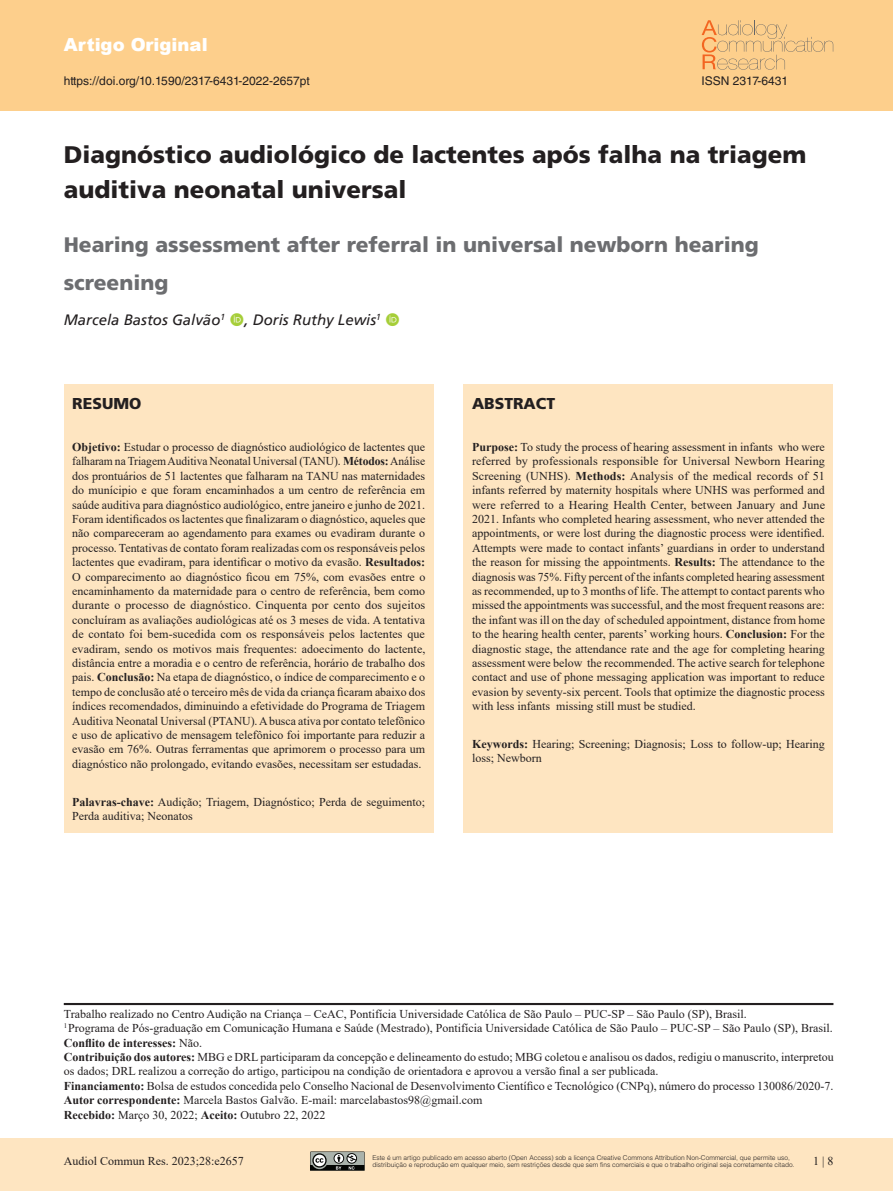
<style>
.page{position:relative;width:893px;height:1191px;background:#fff}
.page>*{position:absolute;margin:0;border:0;box-sizing:border-box;transform-origin:0 0}
.ArticleTitle{font:900 24px/34.5px "Frutiger LT Std";color:#231f20}
.ArticleTitle-Trans1{font:900 21px/37.5px "Frutiger LT Std";color:#6c6d70}
.t1{font:900 18px "Arial";color:#fff}
.AbstractTitle-Trans1{font:900 15.75px "Frutiger LT Std";color:#231f20}
.AbstractTitle{font:900 15.75px "Frutiger LT Std";color:#231f20}
.Authors{font:italic 15px "Frutiger LT";color:#231f20}
.Abstract{font:12px/14.4px "Times New Roman";color:#231f20;text-align:justify}
.fnAuthor-notesContri{font:12px/14.4px "Times New Roman";color:#231f20}
.fnFinancial-disclosu{font:12px "Times New Roman";color:#231f20}
.Affiliations{font:12px "Times New Roman";color:#231f20}
.fnArticleOther{font:12px "Times New Roman";color:#231f20}
.Keywords{font:12px/14.4px "Times New Roman";color:#231f20}
.Keywords-Trans1{font:12px/14.4px "Times New Roman";color:#231f20}
.Correspondence{font:12px "Times New Roman";color:#231f20}
.t2{font:12px "Helvetica LT Std";color:#231f20}
.History{font:12px "Times New Roman";color:#231f20}
.fnConflict{font:700 12px "Times New Roman";color:#231f20}
.t3{font:300 6.6px/7.9px "Helvetica LT Std";color:#231f20}
.s1{font-weight:700}
.s2{font-weight:400}
</style>
<div class="page">
<div style="left:0;top:0;width:893px;height:111px;background:#fdcf8c"></div>
<svg style="left:702px;top:20px;width:131px;height:50px"></svg>
<div style="left:0;top:1138px;width:893px;height:53px;background:#fee5c1"></div>
<svg style="left:310px;top:1151px;width:55px;height:20px"></svg>
<div style="left:64px;top:384px;width:370px;height:449px;background:#fee5c1"></div>
<div style="left:463px;top:384px;width:370px;height:449px;background:#fee5c1"></div>
<hr style="left:64px;top:1003px;width:769px;height:2px;background:#231f20">
<h3 class="t1" style="left:64px;top:32px;width:145px">Artigo Original</h3>
<p class="t2" style="left:64px;top:74px;width:248px">https://doi.org/10.1590/2317-6431-2022-2657pt</p>
<p class="t2" style="left:701px;top:74px;width:88px">ISSN 2317-6431</p>
<p class="ArticleTitle" style="left:64px;top:138px;width:744px">Diagnóstico audiológico de lactentes após falha na triagem auditiva neonatal universal</p>
<p class="ArticleTitle-Trans1" style="left:64px;top:226px;width:696px">Hearing assessment after referral in universal newborn hearing screening</p>
<p class="Authors" style="left:64px;top:311px;width:163px">Marcela Bastos Galvão<sup>1</sup></p>
<p class="Authors" style="left:245px;top:311px;width:138px">, Doris Ruthy Lewis<sup>1</sup></p>
<p class="AbstractTitle" style="left:72px;top:394px;width:71px">RESUMO</p>
<p class="Abstract" style="left:72px;top:439px;width:355px"><span class="s1">Objetivo:</span> Estudar o processo de diagnóstico audiológico de lactentes que falharam na Triagem Auditiva Neonatal Universal (TANU). <span class="s1">Métodos:</span> Análise dos prontuários de 51 lactentes que falharam na TANU nas maternidades do munícipio e que foram encaminhados a um centro de referência em saúde auditiva para diagnóstico audiológico, entre janeiro e junho de 2021.<br>Foram identificados os lactentes que finalizaram o diagnóstico, aqueles que não compareceram ao agendamento para exames ou evadiram durante o processo. Tentativas de contato foram realizadas com os responsáveis pelos lactentes que evadiram, para identificar o motivo da evasão. <span class="s1">Resultados:<br></span>O comparecimento ao diagnóstico ficou em 75%, com evasões entre o encaminhamento da maternidade para o centro de referência, bem como durante o processo de diagnóstico. Cinquenta por cento dos sujeitos concluíram as avaliações audiológicas até os 3 meses de vida. A tentativa de contato foi bem-sucedida com os responsáveis pelos lactentes que evadiram, sendo os motivos mais frequentes: adoecimento do lactente, distância entre a moradia e o centro de referência, horário de trabalho dos pais. <span class="s1">Conclusão:</span> Na etapa de diagnóstico, o índice de comparecimento e o tempo de conclusão até o terceiro mês de vida da criança ficaram abaixo dos índices recomendados, diminuindo a efetividade do Programa de Triagem Auditiva Neonatal Universal (PTANU). A busca ativa por contato telefônico e uso de aplicativo de mensagem telefônico foi importante para reduzir a evasão em 76%. Outras ferramentas que aprimorem o processo para um diagnóstico não prolongado, evitando evasões, necessitam ser estudadas.</p>
<p class="Keywords" style="left:72px;top:794px;width:354px"><span class="s1">Palavras-chave:</span> Audição; Triagem, Diagnóstico; Perda de seguimento;<br>Perda auditiva; Neonatos</p>
<p class="AbstractTitle-Trans1" style="left:472px;top:394px;width:85px">ABSTRACT</p>
<p class="Abstract" style="left:472px;top:439px;width:355px"><span class="s1">Purpose:</span> To study the process of hearing assessment in infants who were referred by professionals responsible for Universal Newborn Hearing Screening (UNHS). <span class="s1">Methods:</span> Analysis of the medical records of 51 infants referred by maternity hospitals where UNHS was performed and were referred to a Hearing Health Center, between January and June 2021. Infants who completed hearing assessment, who never attended the appointments, or were lost during the diagnostic process were identified.<br>Attempts were made to contact infants’ guardians in order to understand the reason for missing the appointments. <span class="s1">Results:</span> The attendance to the diagnosis was 75%. Fifty percent of the infants completed hearing assessment as recommended, up to 3 months of life. The attempt to contact parents who missed the appointments was successful, and the most frequent reasons are: the infant was ill on the day of scheduled appointment, distance from home to the hearing health center, parents’ working hours. <span class="s1">Conclusion:</span> For the diagnostic stage, the attendance rate and the age for completing hearing assessment were below the recommended. The active search for telephone contact and use of phone messaging application was important to reduce evasion by seventy-six percent. Tools that optimize the diagnostic process with less infants missing still must be studied.</p>
<p class="Keywords-Trans1" style="left:472px;top:736px;width:354px"><span class="s1">Keywords:</span> Hearing; Screening; Diagnosis; Loss to follow-up; Hearing loss; Newborn</p>
<p class="fnArticleOther" style="left:64px;top:1005px;width:685px">Trabalho realizado no Centro Audição na Criança – CeAC, Pontifícia Universidade Católica de São Paulo – PUC-SP – São Paulo (SP), Brasil.</p>
<p class="Affiliations" style="left:64px;top:1019px;width:770px"><sup>1</sup>Programa de Pós-graduação em Comunicação Humana e Saúde (Mestrado), Pontifícia Universidade Católica de São Paulo – PUC-SP – São Paulo (SP), Brasil.</p>
<p class="fnConflict" style="left:64px;top:1034px;width:140px">Conflito de interesses: <span class="s2">Não.</span></p>
<p class="fnAuthor-notesContri" style="left:64px;top:1049px;width:771px"><span class="s1">Contribuição dos autores:</span> MBG e DRL participaram da concepção e delineamento do estudo; MBG coletou e analisou os dados, redigiu o manuscrito, interpretou os dados; DRL realizou a correção do artigo, participou na condição de orientadora e aprovou a versão final a ser publicada.</p>
<p class="fnFinancial-disclosu" style="left:64px;top:1077px;width:771px"><span class="s1">Financiamento:</span> Bolsa de estudos concedida pelo Conselho Nacional de Desenvolvimento Científico e Tecnológico (CNPq), número do processo 130086/2020-7.</p>
<p class="Correspondence" style="left:64px;top:1091px;width:420px"><span class="s1">Autor correspondente:</span> Marcela Bastos Galvão. E-mail: marcelabastos98@gmail.com</p>
<p class="History" style="left:64px;top:1106px;width:263px"><span class="s1">Recebido:</span> Março 30, 2022; <span class="s1">Aceito:</span> Outubro 22, 2022</p>
<p class="t3" style="left:372px;top:1153px;width:424px">Este é um artigo publicado em acesso aberto (Open Access) sob a licença Creative Commons Attribution Non-Commercial, que permite uso, distribuição e reprodução em qualquer meio, sem restrições desde que sem fins comerciais e que o trabalho original seja corretamente citado.</p>
<p class="Abstract" style="left:64px;top:1153px;width:182px">Audiol Commun Res. 2023;28:e2657</p>
<p class="Abstract" style="left:813px;top:1153px;width:22px">1 | 8</p>
</div>
